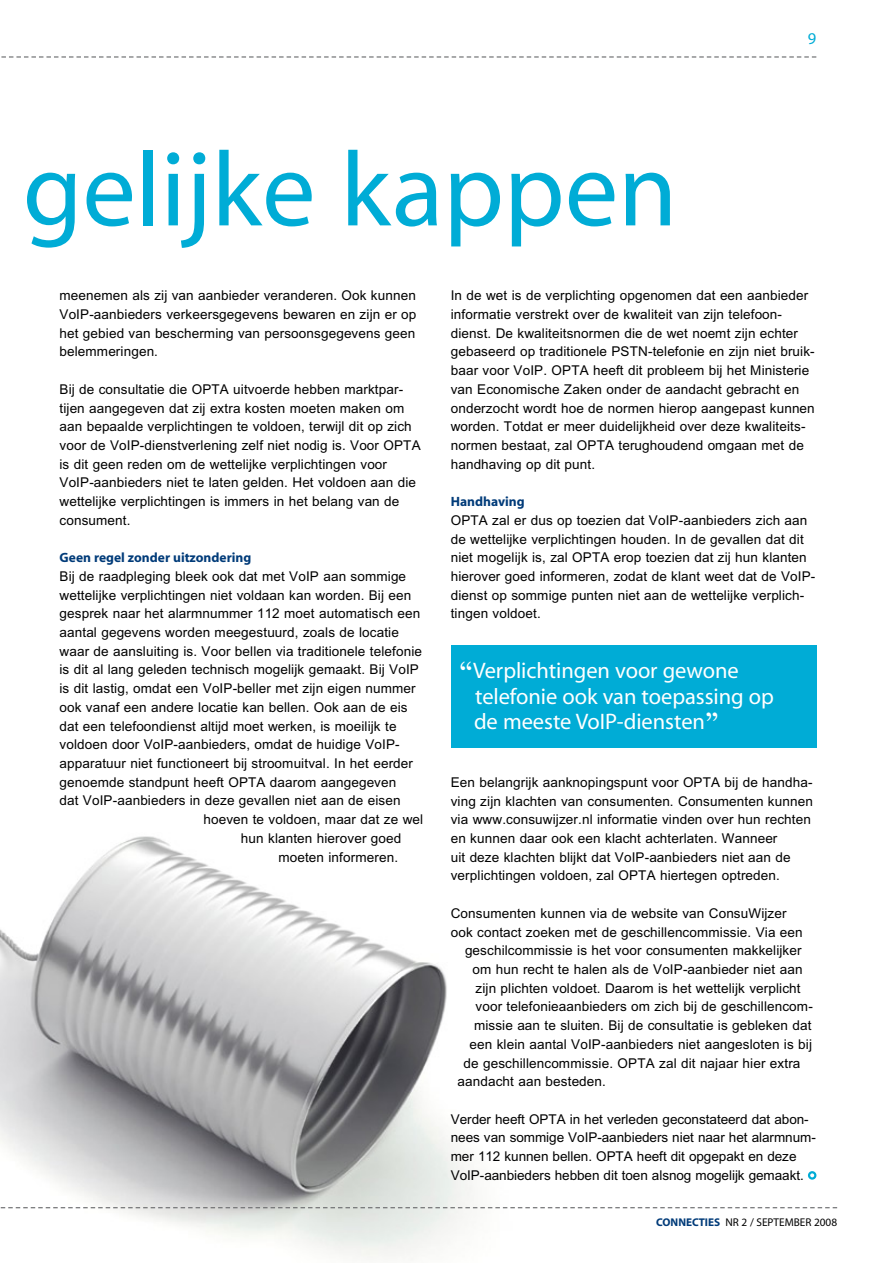
<style>
.page{position:relative;width:893px;height:1263px;background:#fff}
.page>*{position:absolute;margin:0;border:0;box-sizing:border-box;transform-origin:0 0}
.t1{font:106.5px "Myriad MM 400 600";color:#00acd6}
.t2{font:22.5px/25.5px "Myriad MM 400 600";letter-spacing:-.005em;color:#fff}
.t3{font:16.5px "Myriad MM 400 600";color:#00acd6}
.t4{font:13.5px/18.8px "M Arial";letter-spacing:.01em;color:#000}
.t5{font:13.5px "Myriad MM 700 600";color:#003b79}
.t6{font:11.25px "Myriad MM 400 600";color:#000}
.s1{font-family:"New Baskerville";font-size:36px}
.s2{font-family:"Myriad MM 700 600";color:#003b79}
</style>
<div class="page">
<img style="left:0;top:645px;width:544px;height:615px">
<svg style="left:0;top:1207px;width:837px;height:1px"></svg>
<div style="left:808px;top:1171px;width:8px;height:8px;border:2px solid #00acd6;border-radius:50%"></div>
<svg style="left:1px;top:56px;width:815px;height:2px"></svg>
<div style="left:451px;top:646px;width:365px;height:102px;background:#00acd6"></div>
<h1 class="t1" style="left:23px;top:138px;width:656px">gelijke kappen</h1>
<p class="t3" style="left:808px;top:31px;width:10px">9</p>
<p class="t4" style="left:60px;top:286px;width:358px;text-align:justify">meenemen als zij van aanbieder veranderen. Ook kunnen VoIP-aanbieders verkeersgegevens bewaren en zijn er op het gebied van bescherming van persoonsgegevens geen belemmeringen.</p>
<p class="t4" style="left:60px;top:380px;width:363px">Bij de consultatie die OPTA uitvoerde hebben marktpar&shy;tijen aangegeven dat zij extra kosten moeten maken om aan bepaalde verplichtingen te voldoen, terwijl dit op zich voor de VoIP-dienstverlening zelf niet nodig is. Voor OPTA is dit geen reden om de wettelijke verplichtingen voor VoIP-aanbieders niet te laten gelden. Het voldoen aan die wettelijke verplichtingen is immers in het belang van de consument.</p>
<p class="t5" style="left:60px;top:551px;width:193px">Geen regel zonder uitzondering</p>
<p class="t4" style="left:60px;top:567px;width:348px">Bij de raadpleging bleek ook dat met VoIP aan sommige</p>
<p class="t4" style="left:60px;top:585px;width:353px">wettelijke verplichtingen niet voldaan kan worden. Bij een</p>
<p class="t4" style="left:60px;top:604px;width:362px">gesprek naar het alarmnummer 112 moet automatisch een</p>
<p class="t4" style="left:60px;top:623px;width:341px">aantal gegevens worden meegestuurd, zoals de locatie</p>
<p class="t4" style="left:60px;top:642px;width:364px">waar de aansluiting is. Voor bellen via traditionele telefonie</p>
<p class="t4" style="left:60px;top:660px;width:361px">is dit al lang geleden technisch mogelijk gemaakt. Bij VoIP</p>
<p class="t4" style="left:60px;top:679px;width:358px">is dit lastig, omdat een VoIP-beller met zijn eigen nummer</p>
<p class="t4" style="left:60px;top:698px;width:350px">ook vanaf een andere locatie kan bellen. Ook aan de eis</p>
<p class="t4" style="left:60px;top:716px;width:338px">dat een telefoondienst altijd moet werken, is moeilijk te</p>
<p class="t4" style="left:60px;top:735px;width:342px">voldoen door VoIP-aanbieders, omdat de huidige VoIP-</p>
<p class="t4" style="left:60px;top:754px;width:355px">apparatuur niet functioneert bij stroomuitval. In het eerder</p>
<p class="t4" style="left:60px;top:772px;width:338px">genoemde standpunt heeft OPTA daarom aangegeven</p>
<p class="t4" style="left:60px;top:791px;width:343px">dat VoIP-aanbieders in deze gevallen niet aan de eisen</p>
<p class="t4" style="left:203px;top:810px;width:221px">hoeven te voldoen, maar dat ze wel</p>
<p class="t4" style="left:241px;top:829px;width:162px">hun klanten hierover goed</p>
<p class="t4" style="left:278px;top:847px;width:121px">moeten informeren.</p>
<p class="t4" style="left:451px;top:286px;width:366px">In de wet is de verplichting opgenomen dat een aanbieder informatie verstrekt over de kwaliteit van zijn telefoon&shy;dienst. De kwaliteitsnormen die de wet noemt zijn echter gebaseerd op traditionele PSTN-telefonie en zijn niet bruik&shy;baar voor VoIP. OPTA heeft dit probleem bij het Ministerie van Economische Zaken onder de aandacht gebracht en onderzocht wordt hoe de normen hierop aangepast kunnen worden. Totdat er meer duidelijkheid over deze kwaliteits&shy;normen bestaat, zal OPTA terughoudend omgaan met de handhaving op dit punt.</p>
<p class="t5" style="left:451px;top:495px;width:75px">Handhaving</p>
<p class="t4" style="left:451px;top:511px;width:366px">OPTA zal er dus op toezien dat VoIP-aanbieders zich aan de wettelijke verplichtingen houden. In de gevallen dat dit niet mogelijk is, zal OPTA erop toezien dat zij hun klanten hierover goed informeren, zodat de klant weet dat de VoIP&shy;dienst op sommige punten niet aan de wettelijke verplich&shy;tingen voldoet.</p>
<h2 class="t2" style="left:474px;top:659px;width:301px;text-indent:-15px"><span class="s1">“</span>Verplichtingen voor gewone telefonie ook van toepassing op de meeste VoIP-diensten<span class="s1">”</span></h2>
<p class="t4" style="left:451px;top:773px;width:364px">Een belangrijk aanknopingspunt voor OPTA bij de handha&shy;ving zijn klachten van consumenten. Consumenten kunnen via www.consuwijzer.nl informatie vinden over hun rechten en kunnen daar ook een klacht achterlaten. Wanneer<br>uit deze klachten blijkt dat VoIP-aanbieders niet aan de verplichtingen voldoen, zal OPTA hiertegen optreden.</p>
<p class="t4" style="left:451px;top:904px;width:337px">Consumenten kunnen via de website van ConsuWijzer</p>
<p class="t4" style="left:451px;top:922px;width:353px">ook contact zoeken met de geschillencommissie. Via een</p>
<p class="t4" style="left:465px;top:941px;width:338px">geschilcommissie is het voor consumenten makkelijker</p>
<p class="t4" style="left:472px;top:960px;width:331px">om hun recht te halen als de VoIP-aanbieder niet aan</p>
<p class="t4" style="left:475px;top:978px;width:327px">zijn plichten voldoet. Daarom is het wettelijk verplicht</p>
<p class="t4" style="left:475px;top:997px;width:339px">voor telefonieaanbieders om zich bij de geschillencom-</p>
<p class="t4" style="left:474px;top:1016px;width:339px">missie aan te sluiten. Bij de consultatie is gebleken dat</p>
<p class="t4" style="left:469px;top:1034px;width:344px">een klein aantal VoIP-aanbieders niet aangesloten is bij</p>
<p class="t4" style="left:463px;top:1053px;width:338px">de geschillencommissie. OPTA zal dit najaar hier extra</p>
<p class="t4" style="left:457px;top:1072px;width:150px">aandacht aan besteden.</p>
<p class="t4" style="left:451px;top:1109px;width:367px">Verder heeft OPTA in het verleden geconstateerd dat abon&shy;nees van sommige VoIP-aanbieders niet naar het alarmnum&shy;mer 112 kunnen bellen. OPTA heeft dit opgepakt en deze VoIP-aanbieders hebben dit toen alsnog mogelijk gemaakt.</p>
<p class="t6" style="left:656px;top:1217px;width:108px"><span class="s2">CONNECTIES</span> NR 2 / SEPTEMBER</p>
<p class="t6" style="left:814px;top:1217px;width:25px">2008</p>
</div>
